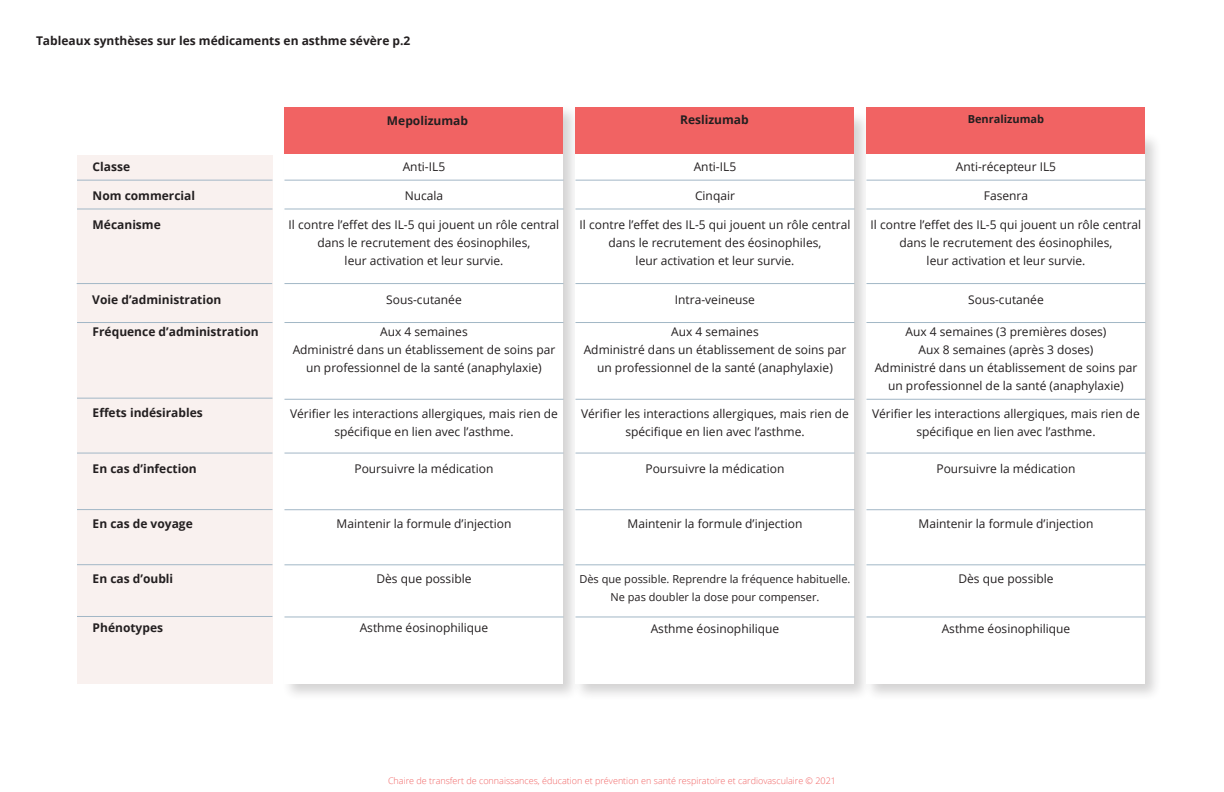
<style>
.page{position:relative;width:1224px;height:792px;background:#fff}
.page>*{position:absolute;margin:0;border:0;box-sizing:border-box;transform-origin:0 0}
.t1{font:12px/18px "Open Sans";color:#231f20;text-align:center}
.t2{font:700 12px "Open Sans";color:#231f20}
.t3{font:11px/18px "Open Sans";color:#231f20;text-align:center}
.t4{font:700 11px "Open Sans";color:#231f20}
.t5{font:300 9px "Open Sans";color:#f16363}
</style>
<div class="page">
<div style="left:281px;top:104px;width:300px;height:597px;background:#231f20;opacity:.2"></div>
<div style="left:284px;top:107px;width:279px;height:577px;background:#fff"></div>
<div style="left:572px;top:111px;width:300px;height:590px;background:#231f20;opacity:.2"></div>
<div style="left:575px;top:114px;width:279px;height:570px;background:#fff"></div>
<div style="left:863px;top:132px;width:300px;height:569px;background:#231f20;opacity:.2"></div>
<div style="left:866px;top:135px;width:279px;height:549px;background:#fff"></div>
<div style="left:284px;top:107px;width:279px;height:47px;background:#f16363"></div>
<div style="left:575px;top:107px;width:279px;height:47px;background:#f16363"></div>
<div style="left:866px;top:107px;width:279px;height:47px;background:#f16363"></div>
<hr style="left:284px;top:180px;width:279px;height:1px;background:#a2b7c6">
<hr style="left:575px;top:180px;width:279px;height:1px;background:#a2b7c6">
<hr style="left:866px;top:180px;width:279px;height:1px;background:#a2b7c6">
<hr style="left:284px;top:208px;width:279px;height:1px;background:#a2b7c6">
<hr style="left:575px;top:208px;width:279px;height:1px;background:#a2b7c6">
<hr style="left:866px;top:208px;width:279px;height:1px;background:#a2b7c6">
<hr style="left:284px;top:322px;width:279px;height:1px;background:#a2b7c6">
<hr style="left:575px;top:322px;width:279px;height:1px;background:#a2b7c6">
<hr style="left:866px;top:322px;width:279px;height:1px;background:#a2b7c6">
<hr style="left:284px;top:399px;width:279px;height:1px;background:#a2b7c6">
<hr style="left:575px;top:399px;width:279px;height:1px;background:#a2b7c6">
<hr style="left:866px;top:399px;width:279px;height:1px;background:#a2b7c6">
<hr style="left:284px;top:453px;width:279px;height:1px;background:#a2b7c6">
<hr style="left:575px;top:453px;width:279px;height:1px;background:#a2b7c6">
<hr style="left:866px;top:453px;width:279px;height:1px;background:#a2b7c6">
<hr style="left:284px;top:509px;width:279px;height:1px;background:#a2b7c6">
<hr style="left:575px;top:509px;width:279px;height:1px;background:#a2b7c6">
<hr style="left:866px;top:509px;width:279px;height:1px;background:#a2b7c6">
<hr style="left:284px;top:564px;width:279px;height:1px;background:#a2b7c6">
<hr style="left:575px;top:564px;width:279px;height:1px;background:#a2b7c6">
<hr style="left:866px;top:564px;width:279px;height:1px;background:#a2b7c6">
<hr style="left:284px;top:616px;width:279px;height:1px;background:#a2b7c6">
<hr style="left:575px;top:616px;width:279px;height:1px;background:#a2b7c6">
<hr style="left:866px;top:616px;width:279px;height:1px;background:#a2b7c6">
<div style="left:77px;top:155px;width:195px;height:529px;background:#f9f1ef"></div>
<hr style="left:77px;top:180px;width:195px;height:1px;background:#a2b7c6">
<hr style="left:77px;top:208px;width:195px;height:1px;background:#a2b7c6">
<hr style="left:77px;top:322px;width:195px;height:1px;background:#a2b7c6">
<hr style="left:77px;top:398px;width:195px;height:1px;background:#a2b7c6">
<hr style="left:77px;top:453px;width:195px;height:1px;background:#a2b7c6">
<hr style="left:77px;top:509px;width:195px;height:1px;background:#a2b7c6">
<hr style="left:77px;top:564px;width:195px;height:1px;background:#a2b7c6">
<hr style="left:77px;top:616px;width:195px;height:1px;background:#a2b7c6">
<hr style="left:77px;top:283px;width:195px;height:1px;background:#a2b7c6">
<hr style="left:284px;top:283px;width:279px;height:1px;background:#a2b7c6">
<hr style="left:575px;top:283px;width:279px;height:1px;background:#a2b7c6">
<hr style="left:866px;top:283px;width:279px;height:1px;background:#a2b7c6">
<p class="t2" style="left:36px;top:32px;width:376px">Tableaux synthèses sur les médicaments en asthme sévère p.2</p>
<p class="t2" style="left:93px;top:158px;width:39px">Classe</p>
<p class="t2" style="left:93px;top:187px;width:104px">Nom commercial</p>
<p class="t2" style="left:93px;top:216px;width:70px">Mécanisme</p>
<p class="t2" style="left:387px;top:112px;width:83px">Mepolizumab</p>
<p class="t2" style="left:680px;top:111px;width:70px">Reslizumab</p>
<p class="t4" style="left:968px;top:111px;width:78px">Benralizumab</p>
<p class="t1" style="left:403px;top:157px;width:44px">Anti-IL5</p>
<p class="t1" style="left:405px;top:186px;width:40px">Nucala</p>
<p class="t1" style="left:289px;top:216px;width:272px">Il contre l’effet des IL-5 qui jouent un rôle central dans le recrutement des éosinophiles,<br>leur activation et leur survie.</p>
<p class="t1" style="left:956px;top:157px;width:102px">Anti-récepteur IL5</p>
<p class="t1" style="left:984px;top:186px;width:46px">Fasenra</p>
<p class="t1" style="left:694px;top:157px;width:44px">Anti-IL5</p>
<p class="t1" style="left:695px;top:186px;width:41px">Cinqair</p>
<p class="t1" style="left:580px;top:215px;width:272px">Il contre l’effet des IL-5 qui jouent un rôle central dans le recrutement des éosinophiles,<br>leur activation et leur survie.</p>
<p class="t1" style="left:871px;top:216px;width:272px">Il contre l’effet des IL-5 qui jouent un rôle central dans le recrutement des éosinophiles,<br>leur activation et leur survie.</p>
<p class="t2" style="left:92px;top:291px;width:131px">Voie d’administration</p>
<p class="t1" style="left:386px;top:290px;width:77px">Sous-cutanée</p>
<p class="t1" style="left:675px;top:290px;width:82px">Intra-veineuse</p>
<p class="t1" style="left:968px;top:290px;width:77px">Sous-cutanée</p>
<p class="t2" style="left:93px;top:323px;width:168px">Fréquence d’administration</p>
<p class="t2" style="left:93px;top:404px;width:112px">Effets indésirables</p>
<p class="t2" style="left:93px;top:460px;width:106px">En cas d’infection</p>
<p class="t2" style="left:93px;top:515px;width:102px">En cas de voyage</p>
<p class="t2" style="left:93px;top:570px;width:82px">En cas d’oubli</p>
<p class="t2" style="left:93px;top:620px;width:72px">Phénotypes</p>
<p class="t1" style="left:293px;top:322px;width:264px">Aux 4 semaines<br>Administré dans un établissement de soins par un professionnel de la santé (anaphylaxie)</p>
<p class="t1" style="left:290px;top:404px;width:269px">Vérifier les interactions allergiques, mais rien de spécifique en lien avec l’asthme.</p>
<p class="t1" style="left:354px;top:459px;width:141px">Poursuivre la médication</p>
<p class="t1" style="left:337px;top:515px;width:176px">Maintenir la formule d’injection</p>
<p class="t1" style="left:376px;top:570px;width:97px">Dès que possible</p>
<p class="t1" style="left:360px;top:619px;width:130px">Asthme éosinophilique</p>
<p class="t1" style="left:584px;top:322px;width:264px">Aux 4 semaines<br>Administré dans un établissement de soins par un professionnel de la santé (anaphylaxie)</p>
<p class="t1" style="left:581px;top:404px;width:269px">Vérifier les interactions allergiques, mais rien de spécifique en lien avec l’asthme.</p>
<p class="t1" style="left:646px;top:459px;width:141px">Poursuivre la médication</p>
<p class="t1" style="left:628px;top:515px;width:176px">Maintenir la formule d’injection</p>
<p class="t3" style="left:579px;top:569px;width:273px">Dès que possible. Reprendre la fréquence habituelle.<br>Ne pas doubler la dose pour compenser.</p>
<p class="t1" style="left:651px;top:619px;width:130px">Asthme éosinophilique</p>
<p class="t1" style="left:875px;top:322px;width:264px">Aux 4 semaines (3 premières doses)<br>Aux 8 semaines (après 3 doses)<br>Administré dans un établissement de soins par un professionnel de la santé (anaphylaxie)</p>
<p class="t1" style="left:872px;top:404px;width:269px">Vérifier les interactions allergiques, mais rien de spécifique en lien avec l’asthme.</p>
<p class="t1" style="left:936px;top:459px;width:141px">Poursuivre la médication</p>
<p class="t1" style="left:919px;top:515px;width:176px">Maintenir la formule d’injection</p>
<p class="t1" style="left:958px;top:570px;width:97px">Dès que possible</p>
<p class="t1" style="left:942px;top:619px;width:130px">Asthme éosinophilique</p>
<p class="t5" style="left:388px;top:775px;width:449px">Chaire de transfert de connaissances, éducation et prévention en santé respiratoire et cardiovasculaire © 2021</p>
</div>
